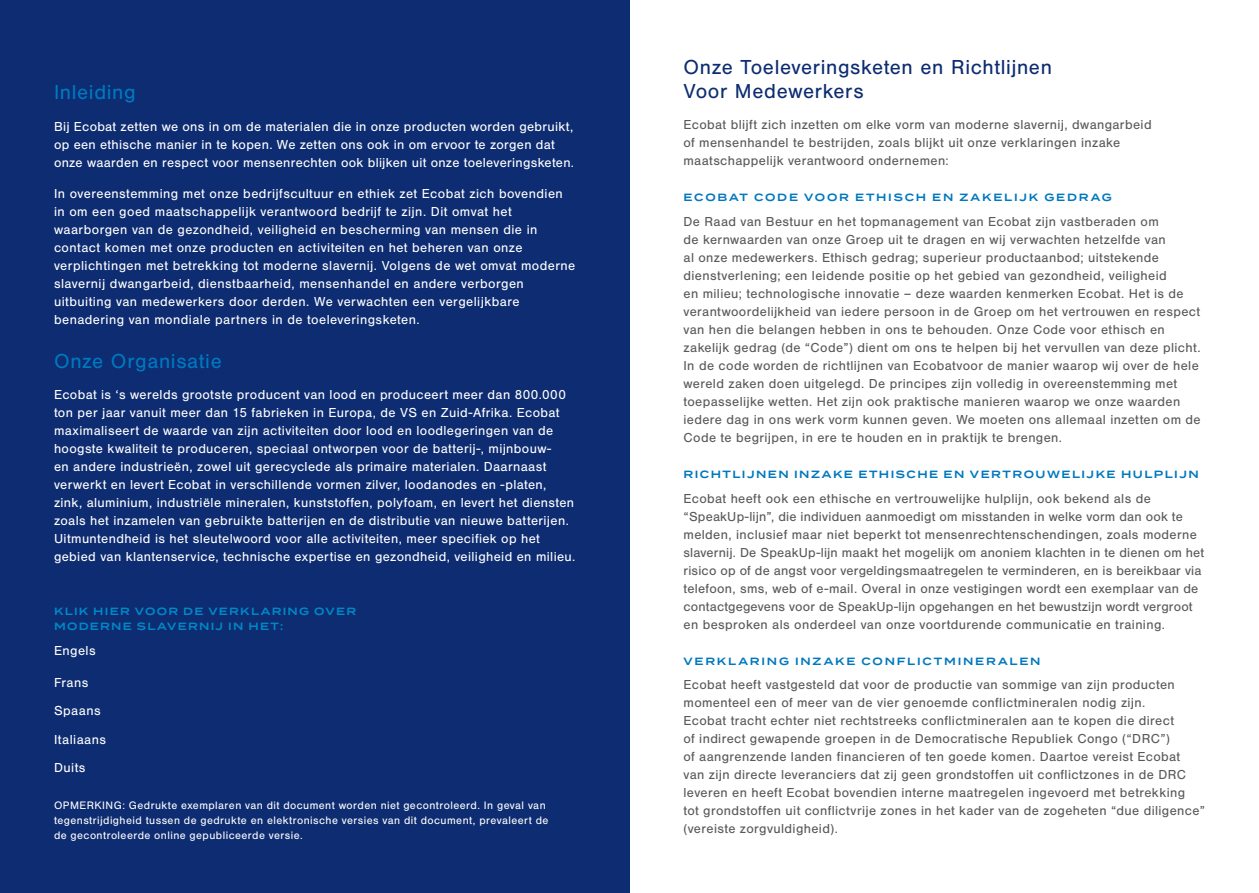
<style>
.page{position:relative;width:1259px;height:893px;background:#fff}
.page>*{position:absolute;margin:0;border:0;box-sizing:border-box;transform-origin:0 0}
.t1{font:21px/24px "Nimbus San";letter-spacing:.03em;color:#0d2c71}
.t2{font:21px "Nimbus San";letter-spacing:.03em;color:#0078bf}
.t3{font:13.5px/18px "Nimbus San";letter-spacing:.025em;color:#58595b}
.t4{font:13.5px/18px "Nimbus San";letter-spacing:.03em;color:#fff}
.t5{font:11.25px/15px "Nimbus San";letter-spacing:.04em;color:#fff}
.t6{font:600 10.5px "Termina";letter-spacing:.165em;color:#0078bf}
.t7{font:600 10.5px/15px "Termina";letter-spacing:.12em;color:#0088c6}
.t8{font:600 10.5px "Termina";letter-spacing:.14em;color:#0078bf}
</style>
<div class="page">
<div style="left:0;top:0;width:629px;height:893px;background:#0d2c71"></div>
<h1 class="t2" style="left:54px;top:81px;width:83px">Inleiding</h1>
<p class="t4" style="left:54px;top:118px;width:521px">Bij Ecobat zetten we ons in om de materialen die in onze producten worden gebruikt, op een ethische manier in te kopen. We zetten ons ook in om ervoor te zorgen dat onze waarden en respect voor mensenrechten ook blijken uit onze toeleveringsketen.</p>
<p class="t4" style="left:54px;top:185px;width:523px">In overeenstemming met onze bedrijfscultuur en ethiek zet Ecobat zich bovendien in om een goed maatschappelijk verantwoord bedrijf te zijn. Dit omvat het waarborgen van de gezondheid, veiligheid en bescherming van mensen die in contact komen met onze producten en activiteiten en het beheren van onze verplichtingen met betrekking tot moderne slavernij. Volgens de wet omvat moderne slavernij dwangarbeid, dienstbaarheid, mensenhandel en andere verborgen uitbuiting van medewerkers door derden. We verwachten een vergelijkbare benadering van mondiale partners in de toeleveringsketen.</p>
<h1 class="t2" style="left:54px;top:349px;width:169px">Onze Organisatie</h1>
<p class="t4" style="left:54px;top:386px;width:523px">Ecobat is ‘s werelds grootste producent van lood en produceert meer dan 800.000 ton per jaar vanuit meer dan 15 fabrieken in Europa, de VS en Zuid-Afrika. Ecobat maximaliseert de waarde van zijn activiteiten door lood en loodlegeringen van de hoogste kwaliteit te produceren, speciaal ontworpen voor de batterij-, mijnbouw-<br>en andere industrieën, zowel uit gerecyclede als primaire materialen. Daarnaast verwerkt en levert Ecobat in verschillende vormen zilver, loodanodes en -platen, zink, aluminium, industriële mineralen, kunststoffen, polyfoam, en levert het diensten zoals het inzamelen van gebruikte batterijen en de distributie van nieuwe batterijen.<br>Uitmuntendheid is het sleutelwoord voor alle activiteiten, meer specifiek op het gebied van klantenservice, technische expertise en gezondheid, veiligheid en milieu.</p>
<p class="t7" style="left:54px;top:604px;width:304px">KLIK HIER VOOR DE VERKLARING OVER<br>MODERNE SLAVERNIJ IN HET:</p>
<p class="t4" style="left:54px;top:642px;width:43px">Engels</p>
<p class="t4" style="left:54px;top:668px;width:54px;line-height:28.5px">Frans<br>Spaans<br>Italiaans<br>Duits</p>
<p class="t5" style="left:54px;top:798px;width:496px">OPMERKING: Gedrukte exemplaren van dit document worden niet gecontroleerd. In geval van tegenstrijdigheid tussen de gedrukte en elektronische versies van dit document, prevaleert de de gecontroleerde online gepubliceerde versie.</p>
<h1 class="t1" style="left:683px;top:55px;width:370px">Onze Toeleveringsketen en Richtlijnen<br>Voor Medewerkers</h1>
<p class="t3" style="left:683px;top:116px;width:469px">Ecobat blijft zich inzetten om elke vorm van moderne slavernij, dwangarbeid of mensenhandel te bestrijden, zoals blijkt uit onze verklaringen inzake maatschappelijk verantwoord ondernemen:</p>
<p class="t6" style="left:683px;top:190px;width:430px">ECOBAT CODE VOOR ETHISCH EN ZAKELIJK GEDRAG</p>
<p class="t3" style="left:683px;top:213px;width:519px">De Raad van Bestuur en het topmanagement van Ecobat zijn vastberaden om<br>de kernwaarden van onze Groep uit te dragen en wij verwachten hetzelfde van<br>al onze medewerkers. Ethisch gedrag; superieur productaanbod; uitstekende dienstverlening; een leidende positie op het gebied van gezondheid, veiligheid<br>en milieu; technologische innovatie – deze waarden kenmerken Ecobat. Het is de verantwoordelijkheid van iedere persoon in de Groep om het vertrouwen en respect van hen die belangen hebben in ons te behouden. Onze Code voor ethisch en zakelijk gedrag (de “Code”) dient om ons te helpen bij het vervullen van deze plicht.<br>In de code worden de richtlijnen van Ecobatvoor de manier waarop wij over de hele wereld zaken doen uitgelegd. De principes zijn volledig in overeenstemming met toepasselijke wetten. Het zijn ook praktische manieren waarop we onze waarden iedere dag in ons werk vorm kunnen geven. We moeten ons allemaal inzetten om de Code te begrijpen, in ere te houden en in praktijk te brengen.</p>
<p class="t8" style="left:683px;top:466px;width:517px">RICHTLIJNEN INZAKE ETHISCHE EN VERTROUWELIJKE HULPLIJN</p>
<p class="t3" style="left:683px;top:489px;width:522px">Ecobat heeft ook een ethische en vertrouwelijke hulplijn, ook bekend als de “SpeakUp-lijn”, die individuen aanmoedigt om misstanden in welke vorm dan ook te melden, inclusief maar niet beperkt tot mensenrechtenschendingen, zoals moderne slavernij. De SpeakUp-lijn maakt het mogelijk om anoniem klachten in te dienen om het risico op of de angst voor vergeldingsmaatregelen te verminderen, en is bereikbaar via telefoon, sms, web of e-mail. Overal in onze vestigingen wordt een exemplaar van de contactgegevens voor de SpeakUp-lijn opgehangen en het bewustzijn wordt vergroot en besproken als onderdeel van onze voortdurende communicatie en training.</p>
<p class="t6" style="left:683px;top:653px;width:358px">VERKLARING INZAKE CONFLICTMINERALEN</p>
<p class="t3" style="left:683px;top:676px;width:523px">Ecobat heeft vastgesteld dat voor de productie van sommige van zijn producten momenteel een of meer van de vier genoemde conflictmineralen nodig zijn.<br>Ecobat tracht echter niet rechtstreeks conflictmineralen aan te kopen die direct<br>of indirect gewapende groepen in de Democratische Republiek Congo (“DRC”)<br>of aangrenzende landen financieren of ten goede komen. Daartoe vereist Ecobat<br>van zijn directe leveranciers dat zij geen grondstoffen uit conflictzones in de DRC leveren en heeft Ecobat bovendien interne maatregelen ingevoerd met betrekking<br>tot grondstoffen uit conflictvrije zones in het kader van de zogeheten “due diligence” (vereiste zorgvuldigheid).</p>
</div>
